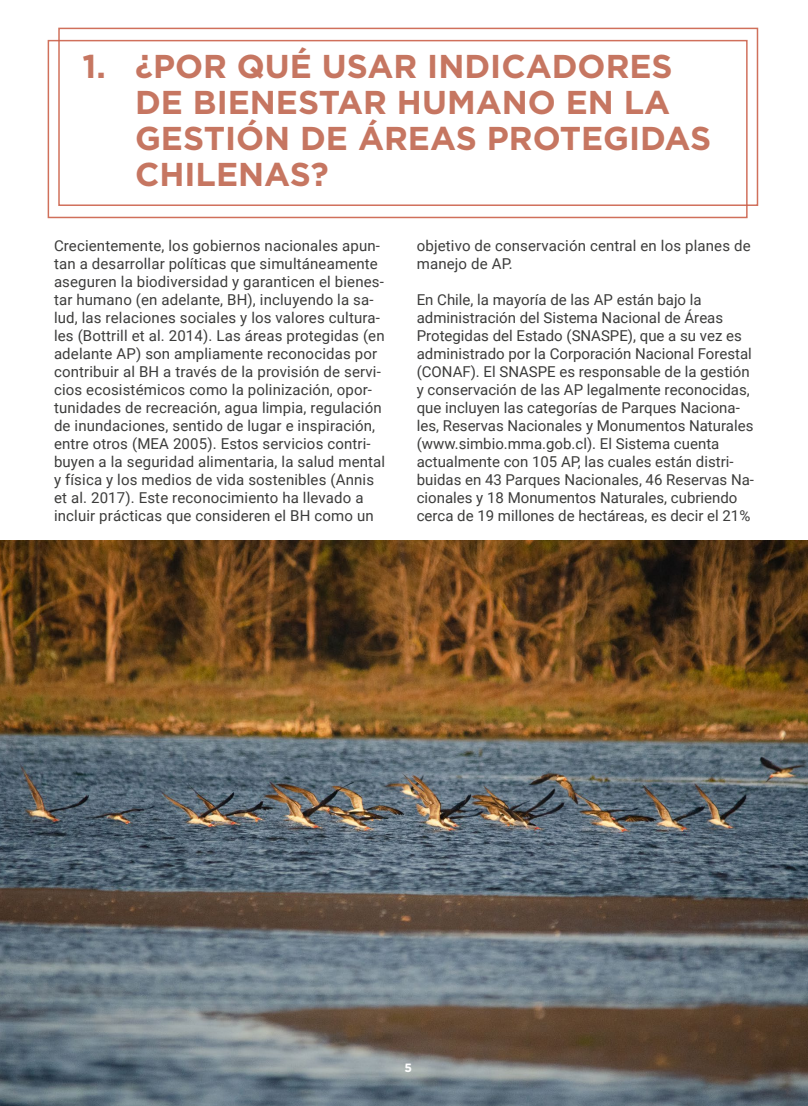
<style>
.page{position:relative;width:808px;height:1106px;background:#fff}
.page>*{position:absolute;margin:0;border:0;box-sizing:border-box;transform-origin:0 0}
.t1{font:700 33px/36px "Gotham";color:#c67661}
.t2{font:15px/18px "Roboto";letter-spacing:.01em;color:#3c3c3b}
.t3{font:700 12px "Gotham";color:#fff}
</style>
<div class="page">
<img style="left:0;top:540px;width:808px;height:566px">
<svg style="left:47px;top:39px;width:701px;height:180px"></svg>
<svg style="left:58px;top:27px;width:701px;height:180px"></svg>
<h1 class="t1" style="left:82px;top:48px;width:25px">1.</h1>
<h1 class="t1" style="left:135px;top:48px;width:578px">¿POR QUÉ USAR INDICADORES<br>DE BIENESTAR HUMANO EN LA<br>GESTIÓN DE ÁREAS PROTEGIDAS<br>CHILENAS?</h1>
<p class="t2" style="left:54px;top:236px;width:333px">Crecientemente, los gobiernos nacionales apun&shy;tan a desarrollar políticas que simultáneamente aseguren la biodiversidad y garanticen el bienes&shy;tar humano (en adelante, BH), incluyendo la sa&shy;lud, las relaciones sociales y los valores cultura&shy;les (Bottrill et al. 2014). Las áreas protegidas (en adelante AP) son ampliamente reconocidas por contribuir al BH a través de la provisión de servi&shy;cios ecosistémicos como la polinización, opor&shy;tunidades de recreación, agua limpia, regulación de inundaciones, sentido de lugar e inspiración, entre otros (MEA 2005). Estos servicios contri&shy;buyen a la seguridad alimentaria, la salud mental y física y los medios de vida sostenibles (Annis et al. 2017). Este reconocimiento ha llevado a incluir prácticas que consideren el BH como un</p>
<p class="t2" style="left:417px;top:236px;width:335px">objetivo de conservación central en los planes de manejo de AP.</p>
<p class="t2" style="left:417px;top:290px;width:339px">En Chile, la mayoría de las AP están bajo la administración del Sistema Nacional de Áreas Protegidas del Estado (SNASPE), que a su vez es administrado por la Corporación Nacional Forestal (CONAF). El SNASPE es responsable de la gestión y conservación de las AP legalmente reconocidas, que incluyen las categorías de Parques Naciona&shy;les, Reservas Nacionales y Monumentos Naturales (www.simbio.mma.gob.cl). El Sistema cuenta actualmente con 105 AP, las cuales están distri&shy;buidas en 43 Parques Nacionales, 46 Reservas Na&shy;cionales y 18 Monumentos Naturales, cubriendo cerca de 19 millones de hectáreas, es decir el 21%</p>
<p class="t3" style="left:404px;top:1061px;width:9px">5</p>
</div>
